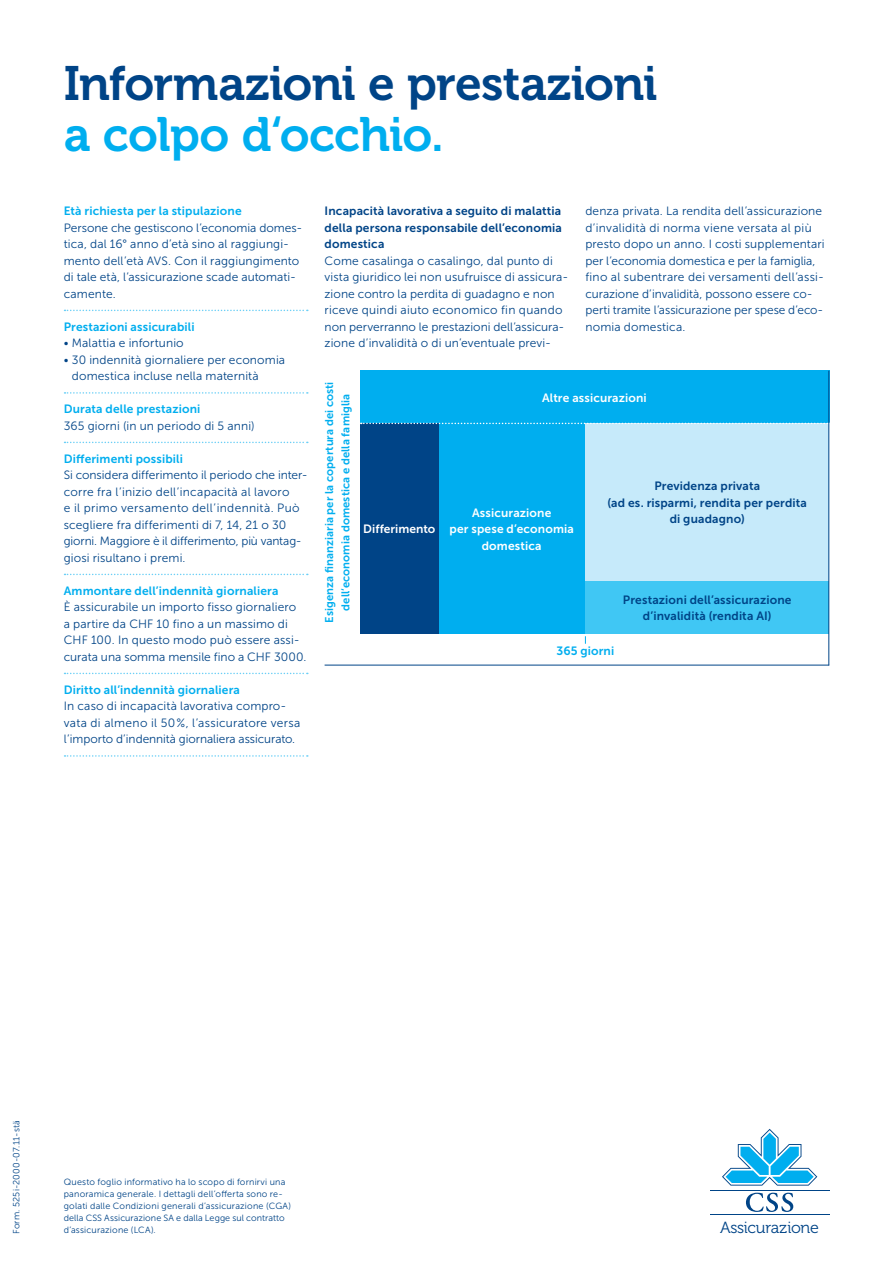
<style>
.page{position:relative;width:893px;height:1263px;background:#fff}
.page>*{position:absolute;margin:0;border:0;box-sizing:border-box;transform-origin:0 0}
.t1{font:48px "Museo 700";letter-spacing:-.015em;color:#004487}
.t2{font:48px "Museo 700";letter-spacing:-.015em;color:#00aeef}
.t3{font:16.05px "Museo 300";letter-spacing:-.025em;color:#004487}
.t4{font:12px/16.5px "Museo Sans 300";letter-spacing:.01em;color:#004487}
.t5{font:12px/16.5px "Museo Sans 700";letter-spacing:.015em;color:#004487;text-align:center}
.t6{font:12px "Museo Sans 700";letter-spacing:.01em;color:#00aeef}
.t7{font:12px/16.5px "Museo Sans 700";letter-spacing:.01em;color:#fff;text-align:center}
.t8{font:11.25px/16.5px "Museo Sans 700";letter-spacing:.01em;color:#00aeef;text-align:center}
.t9{font:9px/12px "Museo Sans 300";letter-spacing:.02em;color:#004487}
</style>
<div class="page">
<svg style="left:65px;top:310px;width:243px;height:1px"></svg>
<svg style="left:65px;top:392px;width:243px;height:2px"></svg>
<svg style="left:65px;top:442px;width:243px;height:1px"></svg>
<svg style="left:65px;top:574px;width:243px;height:1px"></svg>
<svg style="left:65px;top:673px;width:243px;height:1px"></svg>
<svg style="left:65px;top:755px;width:243px;height:2px"></svg>
<div style="left:438px;top:423px;width:147px;height:211px;background:#00aeef"></div>
<div style="left:360px;top:371px;width:469px;height:53px;background:#00aeef"></div>
<div style="left:360px;top:423px;width:78px;height:211px;background:#004487"></div>
<div style="left:585px;top:423px;width:244px;height:158px;background:#c6eafa"></div>
<div style="left:585px;top:581px;width:244px;height:53px;background:#40c7f4"></div>
<svg style="left:361px;top:423px;width:469px;height:1px"></svg>
<hr style="left:828px;top:371px;width:1px;height:294px;background:#004487">
<hr style="left:325px;top:665px;width:504px;height:1px;background:#004487">
<hr style="left:710px;top:1214px;width:119px;height:1px;background:#004487">
<hr style="left:710px;top:1190px;width:119px;height:1px;background:#004487">
<svg style="left:722px;top:1129px;width:95px;height:56px"></svg>
<svg style="left:746px;top:1193px;width:47px;height:19px"></svg>
<h1 class="t1" style="left:64px;top:56px;width:595px">Informazioni e prestazioni</h1>
<h1 class="t2" style="left:64px;top:107px;width:381px">a colpo d‘occhio.</h1>
<p class="t6" style="left:64px;top:204px;width:180px">Età richiesta per la stipulazione</p>
<p class="t4" style="left:64px;top:219px;width:240px">Persone che gestiscono l’economia domes&shy;tica, dal 16° anno d’età sino al raggiungi&shy;mento dell’età AVS. Con il raggiungimento di tale età, l’assicurazione scade automati&shy;camente.</p>
<p class="t6" style="left:64px;top:320px;width:132px">Prestazioni assicurabili</p>
<p class="t4" style="left:64px;top:335px;width:121px">• Malattia e infortunio</p>
<p class="t4" style="left:72px;top:351px;width:215px;text-indent:-8px">• 30 indennità giornaliere per economia domestica incluse nella maternità</p>
<p class="t6" style="left:64px;top:402px;width:138px">Durata delle prestazioni</p>
<p class="t4" style="left:64px;top:417px;width:192px">365 giorni (in un periodo di 5 anni)</p>
<p class="t6" style="left:64px;top:452px;width:121px">Differimenti possibili</p>
<p class="t4" style="left:64px;top:467px;width:245px">Si considera differimento il periodo che inter&shy;corre fra l’inizio dell’incapacità al lavoro<br>e il primo versamento dell’indennità. Può scegliere fra differimenti di 7, 14, 21 o 30 giorni. Maggiore è il differimento, più vantag&shy;giosi risultano i premi.</p>
<p class="t6" style="left:64px;top:584px;width:216px">Ammontare dell’indennità giornaliera</p>
<p class="t4" style="left:64px;top:599px;width:244px">È assicurabile un importo fisso giornaliero<br>a partire da CHF 10 fino a un massimo di CHF 100. In questo modo può essere assi&shy;curata una somma mensile fino a CHF 3000.</p>
<p class="t6" style="left:64px;top:683px;width:178px">Diritto all’indennità giornaliera</p>
<p class="t4" style="left:64px;top:698px;width:238px">In caso di incapacità lavorativa compro&shy;vata di almeno il 50%, l’assicuratore versa l’importo d’indennità giornaliera assicurato.</p>
<p class="t5" style="left:325px;top:203px;width:239px;text-align:justify">Incapacità lavorativa a seguito di malattia della persona responsabile dell’economia domestica</p>
<p class="t4" style="left:325px;top:252px;width:245px">Come casalinga o casalingo, dal punto di vista giuridico lei non usufruisce di assicura&shy;zione contro la perdita di guadagno e non riceve quindi aiuto economico fin quando non perverranno le prestazioni dell’assicura&shy;zione d’invalidità o di un’eventuale previ-</p>
<p class="t4" style="left:585px;top:203px;width:241px">denza privata. La rendita dell’assicurazione d’invalidità di norma viene versata al più presto dopo un anno. I costi supplementari per l’economia domestica e per la famiglia, fino al subentrare dei versamenti dell’assi&shy;curazione d’invalidità, possono essere co&shy;perti tramite l’assicurazione per spese d’eco&shy;nomia domestica.</p>
<p class="t8" style="left:321px;top:623px;width:243px;rotate:-90deg">Esigenza finanziaria per la copertura dei costi dell‘economia domestica e della famiglia</p>
<p class="t7" style="left:363px;top:521px;width:74px">Differimento</p>
<p class="t7" style="left:542px;top:389px;width:106px">Altre assicurazioni</p>
<p class="t7" style="left:449px;top:504px;width:126px">Assicurazione<br>per spese d’economia domestica</p>
<p class="t5" style="left:608px;top:478px;width:201px">Previdenza privata<br>(ad es. risparmi, rendita per perdita di guadagno)</p>
<p class="t5" style="left:623px;top:591px;width:170px">Prestazioni dell’assicurazione d’invalidità (rendita AI)</p>
<p class="t6" style="left:556px;top:644px;width:59px">365 giorni</p>
<p class="t9" style="left:10px;top:1234px;width:116px;rotate:-90deg">Form. 525i-2000-07.11-stä</p>
<p class="t9" style="left:64px;top:1176px;width:229px">Questo foglio informativo ha lo scopo di fornirvi una panoramica generale. I dettagli dell’offerta sono re&shy;golati dalle Condizioni generali d’assicurazione (CGA) della CSS Assicurazione SA e dalla Legge sul contratto</p>
<p class="t9" style="left:64px;top:1224px;width:94px">d’assicurazione (LCA).</p>
<h2 class="t3" style="left:720px;top:1219px;width:100px">Assicurazione</h2>
</div>
